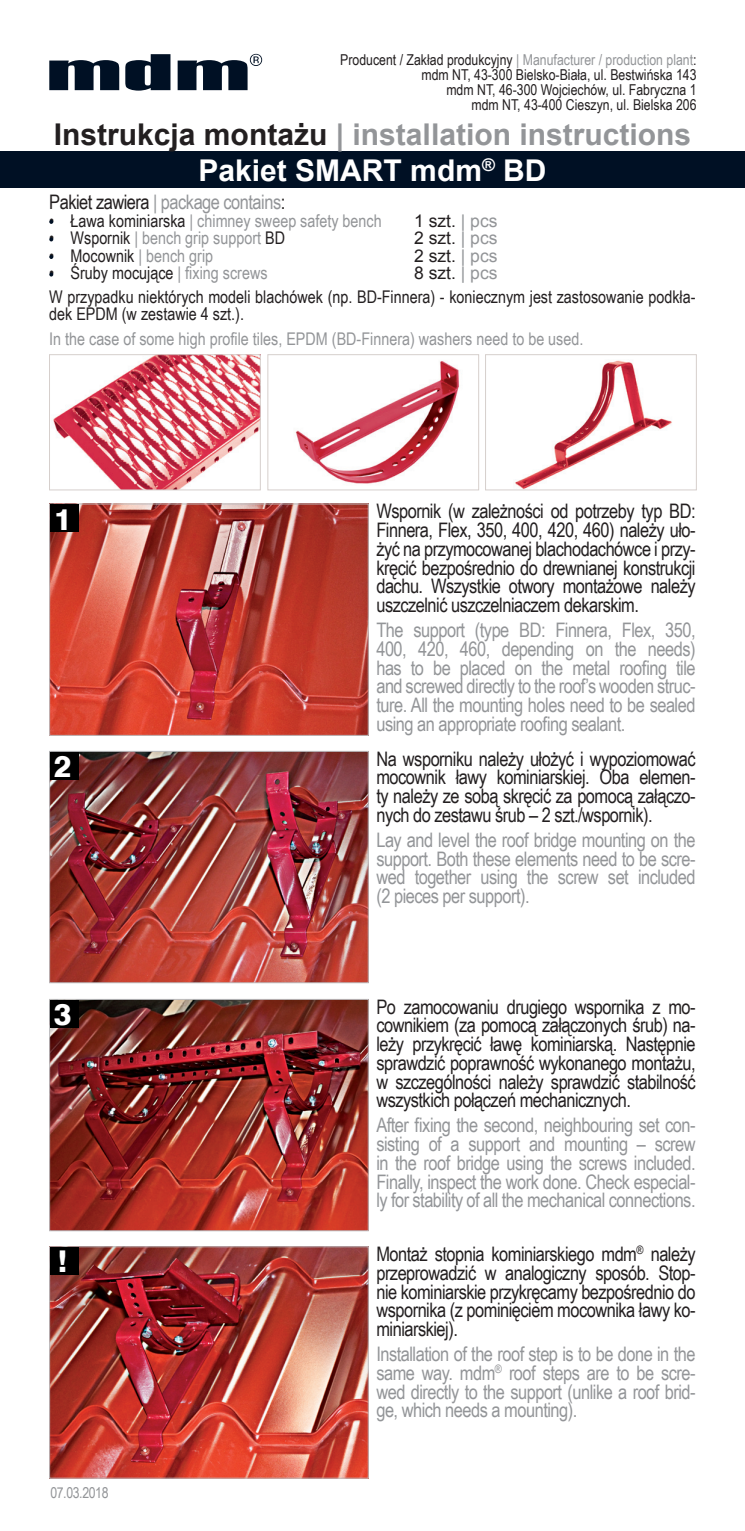
<style>
.page{position:relative;width:745px;height:1531px;background:#fff}
.page>*{position:absolute;margin:0;border:0;box-sizing:border-box;transform-origin:0 0}
.t1{font:700 30px/36px "Arial";color:#939598;text-align:center}
.t2{font:800 30px "Swiss 721 BT";color:#fff}
.t3{font:20px/18.8px "Arial Narrow";letter-spacing:-.025em;color:#231f20;text-align:justify}
.t4{font:20px/18.8px "Arial Narrow";letter-spacing:-.025em;color:#939598;text-align:justify}
.t5{font:17.5px "Arial Narrow";color:#939598}
.t6{font:17.5px/17.5px "Arial Narrow";color:#231f20}
.t7{font:17.5px "Arial";color:#231f20}
.t8{font:15px/15px "Arial Narrow";color:#231f20;text-align:right}
.t9{font:15px "Arial Narrow";letter-spacing:-.025em;color:#939598}
.s1{color:#939598}
.s2{color:#231f20}
.s3{color:#fff}
</style>
<div class="page">
<div style="left:0;top:151px;width:744px;height:37px;background:#001024"></div>
<img style="left:51px;top:506px;width:315px;height:228px">
<div style="left:49px;top:504px;width:319px;height:232px;border:1px solid #bcbdc0"></div>
<div style="left:50px;top:504px;width:28px;height:28px;background:#000"></div>
<img style="left:51px;top:753px;width:315px;height:228px">
<div style="left:49px;top:751px;width:319px;height:232px;border:1px solid #bcbdc0"></div>
<div style="left:50px;top:752px;width:28px;height:28px;background:#000"></div>
<img style="left:51px;top:1248px;width:315px;height:228px">
<div style="left:49px;top:1246px;width:319px;height:232px;border:1px solid #bcbdc0"></div>
<div style="left:50px;top:1247px;width:28px;height:28px;background:#000"></div>
<img style="left:51px;top:1001px;width:315px;height:228px">
<div style="left:49px;top:999px;width:319px;height:232px;border:1px solid #bcbdc0"></div>
<div style="left:50px;top:1000px;width:28px;height:27px;background:#000"></div>
<svg style="left:125px;top:54px;width:45px;height:37px"></svg>
<svg style="left:49px;top:60px;width:70px;height:30px;background:#2f3c4c"></svg>
<svg style="left:177px;top:54px;width:85px;height:36px"></svg>
<svg style="left:49px;top:220px;width:4px;height:4px"></svg>
<svg style="left:49px;top:237px;width:4px;height:4px"></svg>
<svg style="left:49px;top:255px;width:4px;height:4px"></svg>
<svg style="left:49px;top:273px;width:4px;height:4px"></svg>
<img style="left:53px;top:356px;width:205px;height:132px">
<div style="left:49px;top:354px;width:211px;height:136px;border:1px solid #d6cfcc"></div>
<img style="left:294px;top:361px;width:165px;height:123px">
<div style="left:267px;top:354px;width:211px;height:136px;border:1px solid #d6cfcc"></div>
<img style="left:515px;top:360px;width:157px;height:128px">
<div style="left:485px;top:354px;width:211px;height:136px;border:1px solid #d6cfcc"></div>
<p class="t8" style="left:340px;top:51px;width:358px">Producent / Zakład produkcyjny <span class="s1">| Manufacturer / production plant</span>: mdm NT, 43-300 Bielsko-Biała, ul. Bestwińska 143<br>mdm NT, 46-300 Wojciechów, ul. Fabryczna 1<br>mdm NT, 43-400 Cieszyn, ul. Bielska 206</p>
<h1 class="t1" style="left:54px;top:117px;width:638px"><span class="s2">Instrukcja montażu</span> | installation instructions<br><span class="s3">Pakiet SMART mdm</span><sup>®</sup> <span class="s3">BD</span></h1>
<p class="t4" style="left:49px;top:192px;width:237px"><span class="s2">Pakiet zawiera</span> | package contains<span class="s2">:</span></p>
<p class="t5" style="left:49px;top:208px;width:334px"><span class="s2">• Ława kominiarska</span> | chimney sweep safety bench</p>
<p class="t7" style="left:414px;top:208px;width:85px">1 szt. <span class="s1">| pcs</span></p>
<p class="t5" style="left:49px;top:225px;width:237px"><span class="s2">• Wspornik</span> | bench grip support <span class="s2">BD</span></p>
<p class="t7" style="left:414px;top:226px;width:85px">2 szt. <span class="s1">| pcs</span></p>
<p class="t5" style="left:49px;top:243px;width:165px"><span class="s2">• Mocownik</span> | bench grip</p>
<p class="t7" style="left:414px;top:243px;width:85px">2 szt. <span class="s1">| pcs</span></p>
<p class="t6" style="left:49px;top:264px;width:219px">• Śruby mocujące <span class="s1">| fixing screws</span></p>
<p class="t7" style="left:414px;top:261px;width:85px">8 szt. <span class="s1">| pcs</span></p>
<p class="t6" style="left:49px;top:287px;width:647px">W przypadku niektórych modeli blachówek (np. BD-Finnera) - koniecznym jest zastosowanie podkła&shy;dek EPDM (w zestawie 4 szt.).</p>
<p class="t5" style="left:49px;top:326px;width:535px">In the case of some high profile tiles, EPDM (BD-Finnera) washers need to be used.</p>
<h1 class="t2" style="left:54px;top:501px;width:19px">1</h1>
<p class="t3" style="left:376px;top:501px;width:320px">Wspornik (w zależności od potrzeby typ BD:<br>Finnera, Flex, 350, 400, 420, 460) należy uło&shy;żyć na przymocowanej blachodachówce i przy&shy;kręcić bezpośrednio do drewnianej konstrukcji dachu. Wszystkie otwory montażowe należy uszczelnić uszczelniaczem dekarskim.</p>
<p class="t4" style="left:376px;top:620px;width:320px">The support (type BD: Finnera, Flex, 350, 400, 420, 460, depending on the needs) has to be placed on the metal roofing tile and screwed directly to the roof’s wooden struc&shy;ture. All the mounting holes need to be sealed using an appropriate roofing sealant.</p>
<h1 class="t2" style="left:54px;top:748px;width:19px">2</h1>
<p class="t3" style="left:376px;top:748px;width:320px">Na wsporniku należy ułożyć i wypoziomować mocownik ławy kominiarskiej. Oba elemen&shy;ty należy ze sobą skręcić za pomocą załączo&shy;nych do zestawu śrub – 2 szt./wspornik).</p>
<p class="t4" style="left:376px;top:830px;width:320px">Lay and level the roof bridge mounting on the support. Both these elements need to be scre&shy;wed together using the screw set included (2 pieces per support).</p>
<h1 class="t2" style="left:54px;top:996px;width:19px">3</h1>
<p class="t3" style="left:376px;top:996px;width:320px">Po zamocowaniu drugiego wspornika z mo&shy;cownikiem (za pomocą załączonych śrub) na&shy;leży przykręcić ławę kominiarską. Następnie sprawdzić poprawność wykonanego montażu, w szczególności należy sprawdzić stabilność wszystkich połączeń mechanicznych.</p>
<p class="t4" style="left:376px;top:1115px;width:320px">After fixing the second, neighbouring set con&shy;sisting of a support and mounting – screw in the roof bridge using the screws included.<br>Finally, inspect the work done. Check especial&shy;ly for stability of all the mechanical connections.</p>
<h1 class="t2" style="left:57px;top:1243px;width:12px">!</h1>
<p class="t3" style="left:376px;top:1244px;width:320px">Montaż stopnia kominiarskiego mdm<sup>®</sup> należy przeprowadzić w analogiczny sposób. Stop&shy;nie kominiarskie przykręcamy bezpośrednio do wspornika (z pominięciem mocownika ławy ko&shy;miniarskiej).</p>
<p class="t4" style="left:376px;top:1344px;width:320px">Installation of the roof step is to be done in the same way. mdm<sup>®</sup> roof steps are to be scre&shy;wed directly to the support (unlike a roof brid&shy;ge, which needs a mounting).</p>
<p class="t9" style="left:50px;top:1481px;width:60px">07.03.2018</p>
</div>
